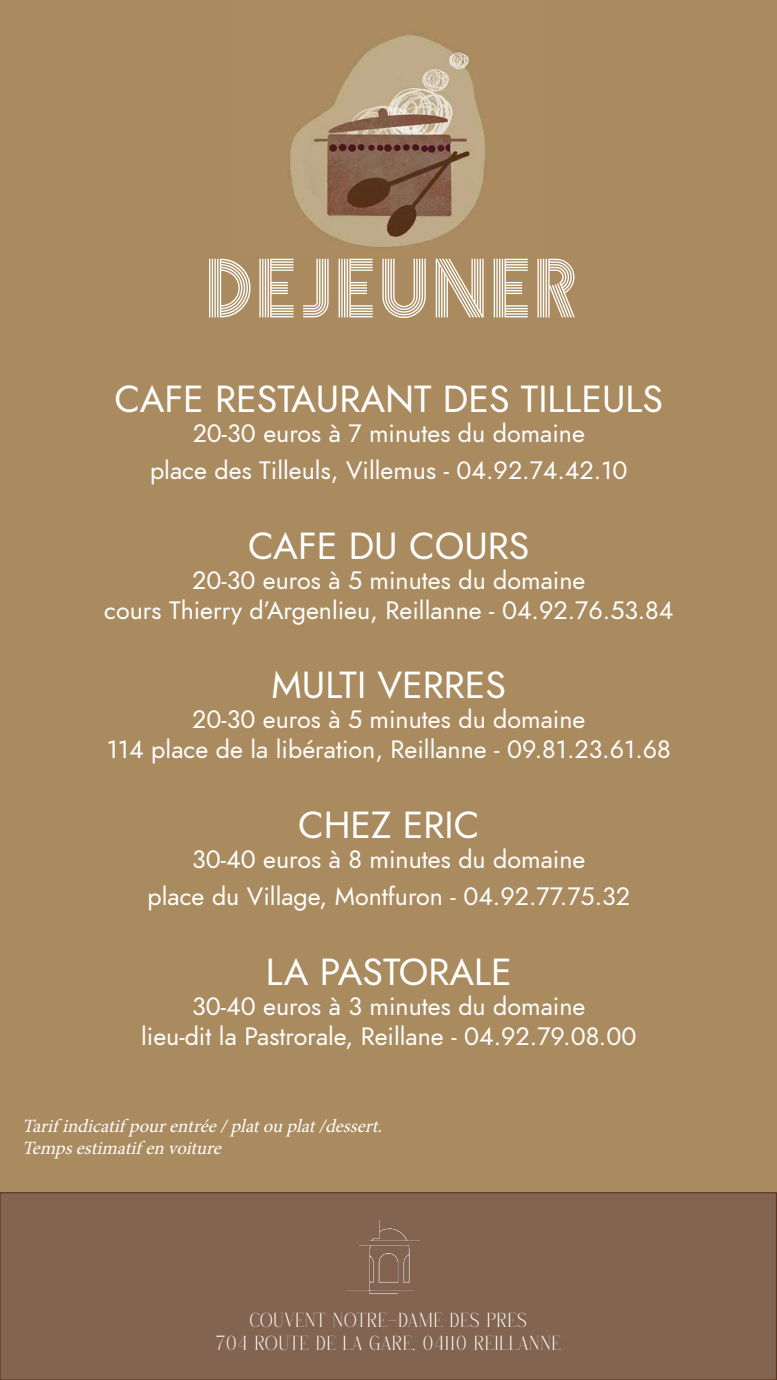
<style>
.page{position:relative;width:777px;height:1380px;background:#fff}
.page>*{position:absolute;margin:0;border:0;box-sizing:border-box;transform-origin:0 0}
.t1{font:75px "Prisma";letter-spacing:.07em;color:#fff}
.t2{font:italic 37.5px "Renner";color:#fff}
.t3{font:italic 25px/30px "Renner";color:#fff;text-align:center}
.t4{font:italic 18.75px/22.5px "Minion Pro";color:#fff}
.t5{font:18.75px/22.5px "Qenliago";letter-spacing:.06em;color:#fff;text-align:center}
</style>
<div class="page">
<div style="left:1px;top:0;width:775px;height:1380px;background:#aa8b5f"></div>
<img style="left:290px;top:34px;width:195px;height:213px">
<div style="left:0;top:1193px;width:776px;height:187px;background:#836450"></div>
<div style="left:0;top:1192px;width:776px;height:188px;border:1px solid #553117"></div>
<img style="left:346px;top:1221px;width:74px;height:73px">
<h1 class="t1" style="left:204px;top:232px;width:370px">DEJEUNER</h1>
<h2 class="t2" style="left:114px;top:373px;width:549px">CAFE RESTAURANT DES TILLEULS</h2>
<p class="t3" style="left:150px;top:414px;width:479px;line-height:37.5px">20-30 euros à 7 minutes du domaine<br>place des Tilleuls, Villemus - 04.92.74.42.10</p>
<h2 class="t2" style="left:248px;top:520px;width:283px">CAFE DU COURS</h2>
<p class="t3" style="left:104px;top:565px;width:570px">20-30 euros à 5 minutes du domaine<br>cours Thierry d’Argenlieu, Reillanne - 04.92.76.53.84</p>
<h2 class="t2" style="left:271px;top:659px;width:236px">MULTI VERRES</h2>
<p class="t3" style="left:107px;top:705px;width:565px">20-30 euros à 5 minutes du domaine<br>114 place de la libération, Reillanne - 09.81.23.61.68</p>
<h2 class="t2" style="left:298px;top:799px;width:183px">CHEZ ERIC</h2>
<p class="t3" style="left:147px;top:840px;width:484px;line-height:37.5px">30-40 euros à 8 minutes du domaine<br>place du Village, Montfuron - 04.92.77.75.32</p>
<h2 class="t2" style="left:266px;top:946px;width:247px">LA PASTORALE</h2>
<p class="t3" style="left:141px;top:991px;width:496px">30-40 euros à 3 minutes du domaine<br>lieu-dit la Pastrorale, Reillane - 04.92.79.08.00</p>
<p class="t4" style="left:22px;top:1115px;width:367px">Tarif indicatif pourentrée/platouplat/dessert.<br>Tempsestimatif envoiture</p>
<p class="t5" style="left:216px;top:1309px;width:346px">COUVENT NOTRE-DAME DES PRES<br>704 ROUTE DE LA GARE, 04110 REILLANNE</p>
</div>
